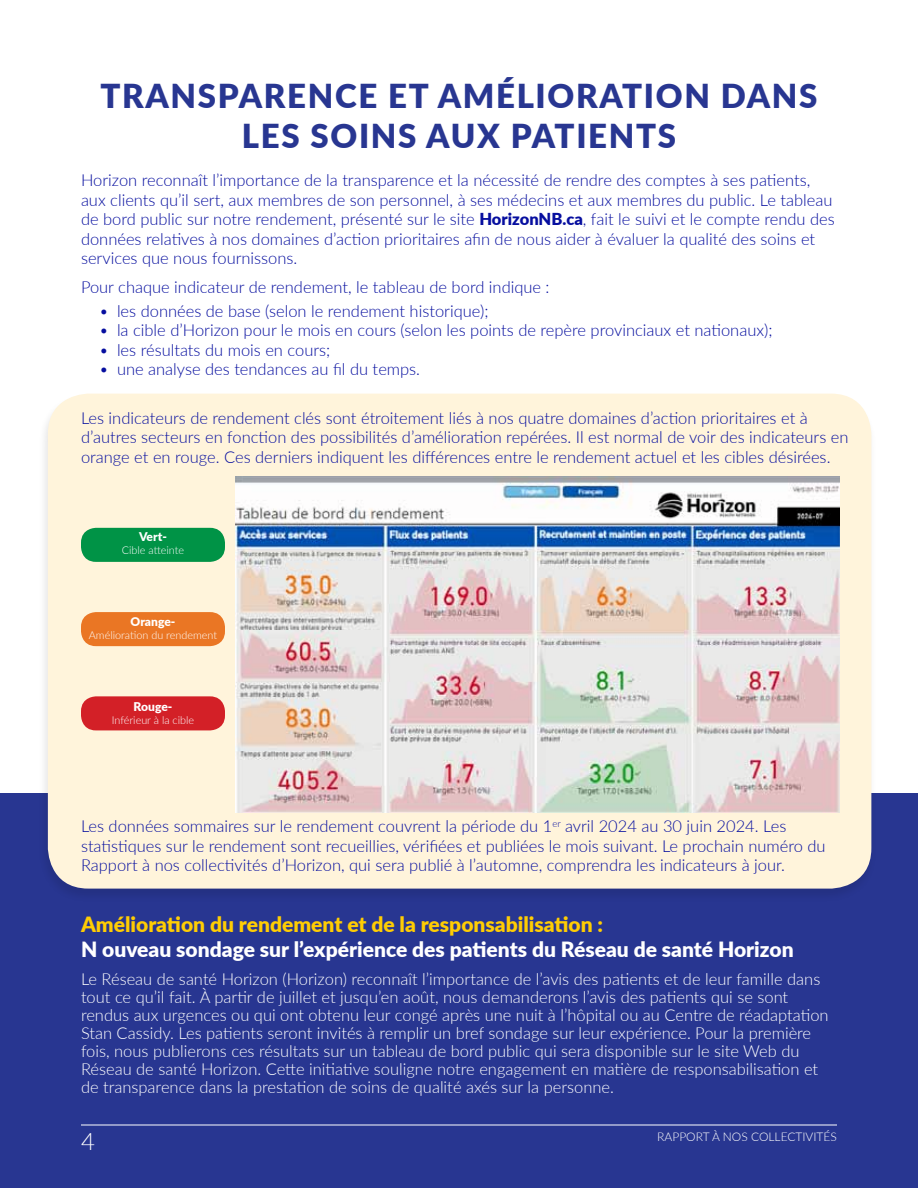
<style>
.page{position:relative;width:918px;height:1188px;background:#fff}
.page>*{position:absolute;margin:0;border:0;box-sizing:border-box;transform-origin:0 0}
.t1{font:900 33px "Lato";color:#283691}
.t2{font:300 24px "Lato";color:#fff}
.t3{font:900 21px "Lato";color:#fff}
.t4{font:900 21px "Lato";color:#ffcd03}
.t5{font:300 16.5px/19.5px "Lato";color:#060e9f}
.t6{font:300 16.5px/18px "Lato";color:#fff}
.t7{font:300 12px "Lato";color:#fff}
.t8{font:900 12px "Lato";letter-spacing:-.005em;color:#fff}
.t9{font:300 10.8px "Lato";color:#fff}
.s1{font-weight:900}
</style>
<div class="page">
<div style="left:0;top:794px;width:918px;height:394px;background:#283691"></div>
<div style="left:38px;top:392px;width:839px;height:510px;background:#000;opacity:.1"></div>
<div style="left:48px;top:394px;width:823px;height:495px;background:#fff4db;border-radius:40px"></div>
<img style="left:236px;top:476px;width:604px;height:336px">
<div style="left:81px;top:528px;width:144px;height:34px;background:#009346;border-radius:15px"></div>
<div style="left:81px;top:612px;width:144px;height:34px;background:#ea7624;border-radius:15px"></div>
<div style="left:81px;top:696px;width:144px;height:34px;background:#d32027;border-radius:15px"></div>
<hr style="left:81px;top:1125px;width:756px;height:1px;background:#fff">
<h1 class="t1" style="left:100px;top:71px;width:46px">Transparence</h1>
<h1 class="t1" style="left:388px;top:71px;width:74px">et amélioration</h1>
<h1 class="t1" style="left:721px;top:71px;width:25px">dans</h1>
<h1 class="t1" style="left:242px;top:111px;width:20px">les</h1>
<h1 class="t1" style="left:311px;top:111px;width:22px">soins</h1>
<h1 class="t1" style="left:426px;top:111px;width:26px">aux</h1>
<h1 class="t1" style="left:511px;top:111px;width:22px">patients</h1>
<p class="t5" style="left:81px;top:170px;width:755px">Horizon reconnaît l’importance de la transparence et la nécessité de rendre des comptes à ses patients, aux clients qu’il sert, aux membres de son personnel, à ses médecins et aux membres du public. Le tableau de bord public sur notre rendement, présenté sur le site <span class="s1">HorizonNB.ca</span>, fait le suivi et le compte rendu des données relatives à nos domaines d’action prioritaires afin de nous aider à évaluer la qualité des soins et services que nous fournissons.</p>
<p class="t5" style="left:81px;top:277px;width:470px">Pour chaque indicateur de rendement, le tableau de bord indique :</p>
<p class="t5" style="left:99px;top:301px;width:391px">• les données de base (selon le rendement historique);</p>
<p class="t5" style="left:99px;top:320px;width:675px">• la cible d’Horizon pour le mois en cours (selon les points de repère provinciaux et nationaux);</p>
<p class="t5" style="left:99px;top:340px;width:233px">• les résultats du mois en cours;</p>
<p class="t5" style="left:99px;top:359px;width:323px">• une analyse des tendances au fil du temps.</p>
<p class="t5" style="left:81px;top:407px;width:769px">Les indicateurs de rendement clés sont étroitement liés à nos quatre domaines d’action prioritaires et à d’autres secteurs en fonction des possibilités d’amélioration repérées. Il est normal de voir des indicateurs en orange et en rouge. Ces derniers indiquent les différences entre le rendement actuel et les cibles désirées.</p>
<p class="t8" style="left:139px;top:528px;width:29px">Vert-</p>
<p class="t9" style="left:122px;top:543px;width:64px">Cible atteinte</p>
<p class="t8" style="left:131px;top:613px;width:46px">Orange-</p>
<p class="t9" style="left:89px;top:628px;width:130px">Amélioration du rendement</p>
<p class="t8" style="left:134px;top:698px;width:40px">Rouge-</p>
<p class="t9" style="left:112px;top:713px;width:84px">Inférieur à la cible</p>
<p class="t5" style="left:81px;top:816px;width:746px">Les données sommaires sur le rendement couvrent la période du 1<sup>er</sup> avril 2024 au 30 juin 2024. Les statistiques sur le rendement sont recueillies, vérifiées et publiées le mois suivant. Le prochain numéro du<br>Rapport à nos collectivités d’Horizon, qui sera publié à l’automne, comprendra les indicateurs à jour.</p>
<p class="t4" style="left:81px;top:908px;width:524px">Amélioration du rendement et de la responsabilisation :</p>
<p class="t3" style="left:81px;top:934px;width:714px">N ouveau sondage sur l’expérience des patients du Réseau de santé Horizon</p>
<p class="t6" style="left:81px;top:970px;width:749px">Le Réseau de santé Horizon (Horizon) reconnaît l’importance de l’avis des patients et de leur famille dans tout ce qu’il fait. À partir de juillet et jusqu’en août, nous demanderons l’avis des patients qui se sont rendus aux urgences ou qui ont obtenu leur congé après une nuit à l’hôpital ou au Centre de réadaptation Stan Cassidy. Les patients seront invités à remplir un bref sondage sur leur expérience. Pour la première fois, nous publierons ces résultats sur un tableau de bord public qui sera disponible sur le site Web du Réseau de santé Horizon. Cette initiative souligne notre engagement en matière de responsabilisation et de transparence dans la prestation de soins de qualité axés sur la personne.</p>
<h2 class="t2" style="left:81px;top:1125px;width:15px">4</h2>
<p class="t7" style="left:657px;top:1128px;width:181px">RAPPORT À NOS COLLECTIVITÉS</p>
</div>
